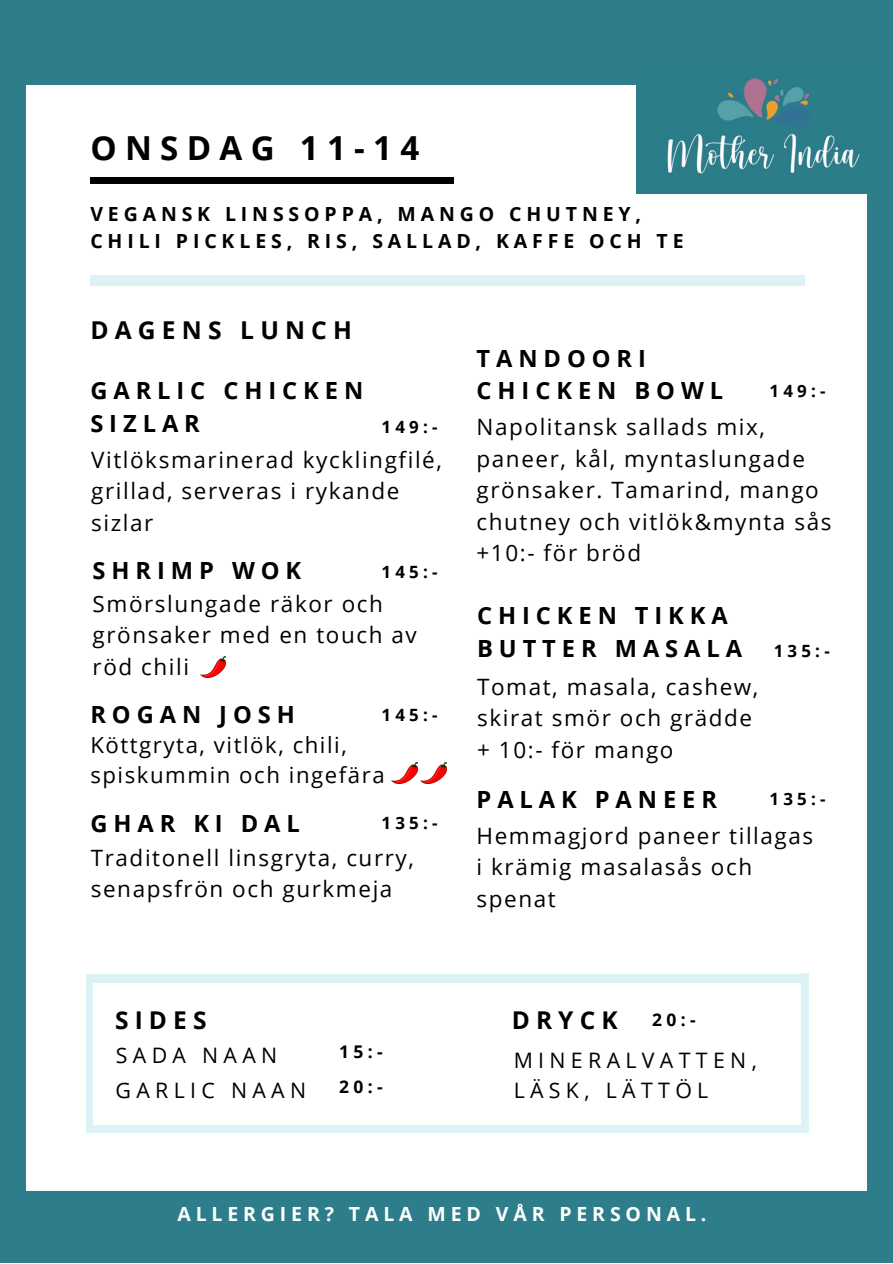
<style>
.page{position:relative;width:893px;height:1264px;background:#fff}
.page>*{position:absolute;margin:0;border:0;box-sizing:border-box;transform-origin:0 0}
.t1{font:700 33.15px "Open Sans";letter-spacing:.25em;color:#000}
.t2{font:700 24.6px "Open Sans";letter-spacing:.25em;color:#000}
.t3{font:700 24.45px "Open Sans";letter-spacing:.25em;color:#000}
.t4{font:700 23.7px/32.5px "Open Sans";letter-spacing:.25em;color:#000}
.t5{font:22.5px/31.5px "Open Sans";letter-spacing:.07em;color:#000}
.t6{font:22.2px/30.3px "Open Sans";letter-spacing:.07em;color:#000}
.t7{font:21.3px/29.2px "Open Sans";letter-spacing:.25em;color:#000}
.t8{font:700 19.5px "Open Sans";letter-spacing:.25em;color:#000}
.t9{font:700 19.5px "Open Sans";letter-spacing:.25em;color:#fff}
.t10{font:700 17.4px "Open Sans";color:#000}
.t11{font:700 16.95px "Open Sans";letter-spacing:.25em;color:#000}
</style>
<div class="page">
<div style="left:0;top:0;width:892px;height:1262px;background:#2e7d8a"></div>
<div style="left:26px;top:85px;width:840px;height:1105px;background:#fff"></div>
<div style="left:90px;top:177px;width:363px;height:7px;background:#000"></div>
<div style="left:93px;top:973px;width:713px;height:9px;background:#ddf2f4"></div>
<div style="left:86px;top:973px;width:7px;height:159px;background:#ddf2f4"></div>
<div style="left:800px;top:973px;width:8px;height:154px;background:#ddf2f4"></div>
<div style="left:86px;top:1125px;width:722px;height:8px;background:#ddf2f4"></div>
<div style="left:90px;top:275px;width:714px;height:10px;background:#ddf2f4"></div>
<img style="left:391px;top:762px;width:26px;height:21px">
<img style="left:420px;top:762px;width:26px;height:21px">
<img style="left:200px;top:656px;width:26px;height:21px">
<img style="left:636px;top:78px;width:230px;height:115px">
<p class="t1" style="left:90px;top:124px;width:330px">ONSDAG 11-14</p>
<p class="t8" style="left:90px;top:200px;width:552px">VEGANSK LINSSOPPA, MANGO CHUTNEY,</p>
<p class="t8" style="left:90px;top:227px;width:594px">CHILI PICKLES, RIS, SALLAD, KAFFE OCH TE</p>
<p class="t2" style="left:90px;top:312px;width:263px">DAGENS LUNCH</p>
<p class="t4" style="left:90px;top:374px;width:274px">GARLIC CHICKEN<br>SIZLAR</p>
<p class="t5" style="left:91px;top:443px;width:352px">Vitlöksmarinerad kycklingfilé, grillad, serveras i rykande sizlar</p>
<p class="t11" style="left:381px;top:415px;width:58px">149:-</p>
<p class="t4" style="left:93px;top:553px;width:210px">SHRIMP WOK</p>
<p class="t5" style="left:93px;top:587px;width:326px">Smörslungade räkor och grönsaker med en touch av röd chili</p>
<p class="t11" style="left:381px;top:560px;width:58px">145:-</p>
<p class="t4" style="left:90px;top:697px;width:206px">ROGAN JOSH</p>
<p class="t6" style="left:90px;top:729px;width:296px">Köttgryta, vitlök, chili, spiskummin och ingefära</p>
<p class="t11" style="left:381px;top:703px;width:58px">145:-</p>
<p class="t4" style="left:90px;top:806px;width:211px">GHAR KI DAL</p>
<p class="t5" style="left:91px;top:841px;width:324px">Traditonell linsgryta, curry, senapsfrön och gurkmeja</p>
<p class="t11" style="left:381px;top:811px;width:58px">135:-</p>
<p class="t4" style="left:476px;top:341px;width:248px">TANDOORI<br>CHICKEN BOWL</p>
<p class="t11" style="left:769px;top:379px;width:58px">149:-</p>
<p class="t5" style="left:476px;top:410px;width:356px">Napolitansk sallads mix, paneer, kål, myntaslungade grönsaker. Tamarind, mango chutney och vitlök&amp;mynta sås</p>
<p class="t5" style="left:476px;top:536px;width:166px">+10:- för bröd</p>
<p class="t4" style="left:477px;top:598px;width:266px">CHICKEN TIKKA<br>BUTTER MASALA</p>
<p class="t5" style="left:477px;top:670px;width:283px">Tomat, masala, cashew, skirat smör och grädde</p>
<p class="t5" style="left:477px;top:733px;width:198px">+ 10:- för mango</p>
<p class="t11" style="left:773px;top:639px;width:58px">135:-</p>
<p class="t4" style="left:476px;top:782px;width:242px">PALAK PANEER</p>
<p class="t5" style="left:476px;top:819px;width:338px">Hemmagjord paneer tillagas i krämig masalasås och spenat</p>
<p class="t11" style="left:769px;top:786px;width:58px">135:-</p>
<p class="t3" style="left:115px;top:1002px;width:93px">SIDES</p>
<p class="t7" style="left:116px;top:1039px;width:163px">SADA NAAN</p>
<p class="t10" style="left:339px;top:1039px;width:45px">15:-</p>
<p class="t7" style="left:115px;top:1075px;width:192px">GARLIC NAAN</p>
<p class="t10" style="left:339px;top:1074px;width:45px">20:-</p>
<p class="t3" style="left:511px;top:1002px;width:107px">DRYCK</p>
<p class="t10" style="left:652px;top:1007px;width:45px">20:-</p>
<p class="t7" style="left:513px;top:1045px;width:245px">MINERALVATTEN,<br>LÄSK, LÄTTÖL</p>
<p class="t9" style="left:177px;top:1199px;width:530px">ALLERGIER? TALA MED VÅ R PERSONAL.</p>
</div>
